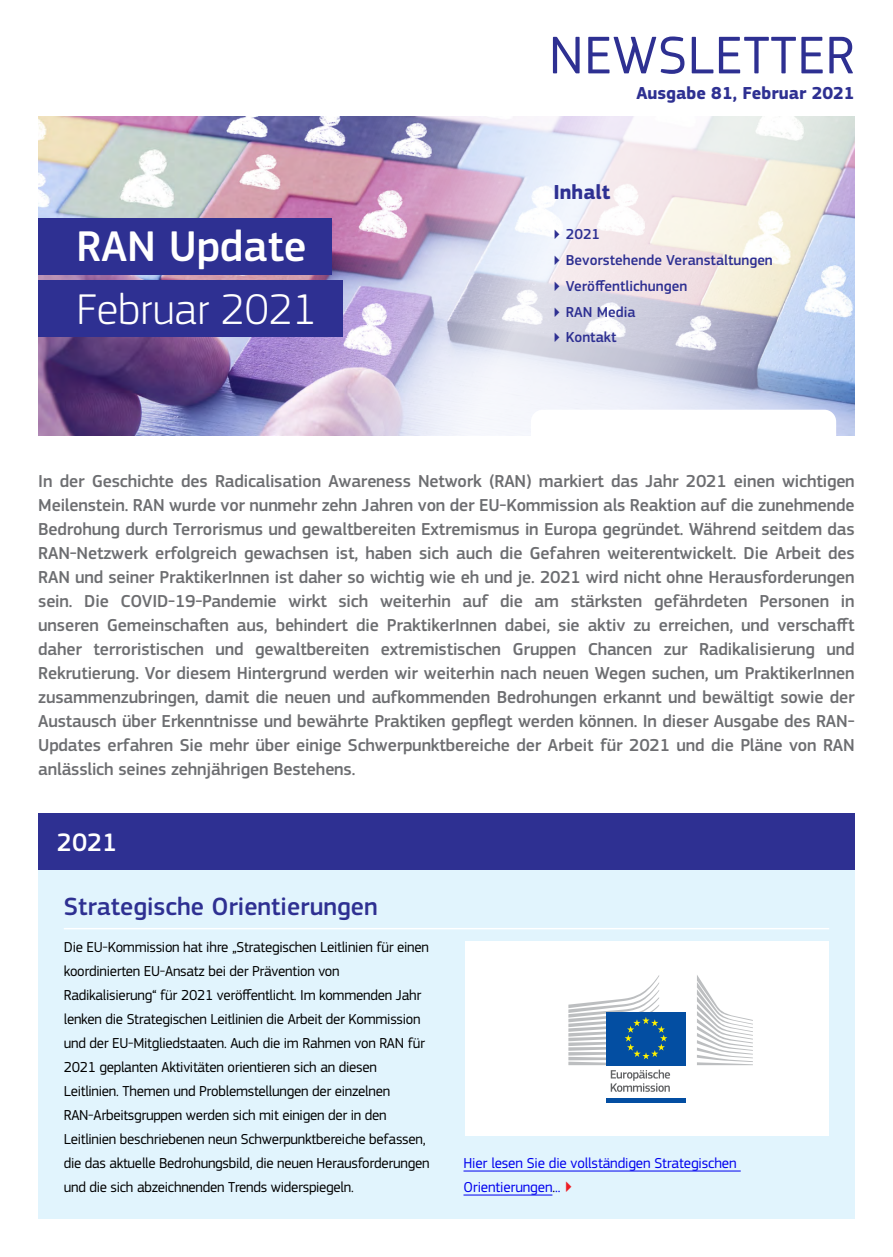
<style>
.page{position:relative;width:893px;height:1257px;background:#fff}
.page>*{position:absolute;margin:0;border:0;box-sizing:border-box;transform-origin:0 0}
.t1{font:55.05px "EC Square Sans Pro";letter-spacing:.01em;color:#2e3092}
.H0_subtitle{font:300 44.7px "EC Square Sans Pro";color:#fff}
.H0{font:500 44.7px "EC Square Sans Pro";color:#fff}
.t2{font:500 26.25px "EC Square Sans Pro";color:#fff}
.t3{font:500 25.95px "EC Square Sans Pro";color:#2e3092}
.toc_title{font:700 21px "EC Square Sans Pro";color:#2e3092}
.intro_body{font:500 18px/24px "EC Square Sans Pro";letter-spacing:-.01em;color:#6d6e71;text-align:justify}
.t4{font:700 18px "EC Square Sans Pro";color:#2e3092}
.body{font:15px/24px "EC Square Sans Pro";letter-spacing:-.015em;color:#000}
.t5{font:500 15px "EC Square Sans Pro";color:#2e3092}
.body-2{font:15px/24px "EC Square Sans Pro";letter-spacing:-.01em;color:#00e}
.s1{color:#000}
.s2{color:#ed1d24}
</style>
<div class="page">
<div style="left:38px;top:858px;width:817px;height:360px;background:#e1f4fd"></div>
<img style="left:38px;top:116px;width:817px;height:319px">
<svg style="left:531px;top:410px;width:305px;height:25px"></svg>
<div style="left:38px;top:218px;width:294px;height:56px;background:#2e3092"></div>
<div style="left:38px;top:281px;width:305px;height:56px;background:#2e3092"></div>
<div style="left:38px;top:814px;width:817px;height:56px;background:#2e3092"></div>
<hr style="left:64px;top:928px;width:765px;height:1px;background:#fff">
<hr style="left:463px;top:1170px;width:278px;height:1px;background:#00e">
<hr style="left:463px;top:1194px;width:89px;height:1px;background:#00e">
<div style="left:466px;top:941px;width:363px;height:195px;background:#fff"></div>
<div style="left:606px;top:1012px;width:80px;height:53px;background:#034ea2"></div>
<div style="left:606px;top:1097px;width:80px;height:5px;background:#034ea2"></div>
<svg style="left:697px;top:975px;width:56px;height:90px"></svg>
<svg style="left:568px;top:975px;width:102px;height:116px"></svg>
<svg style="left:555px;top:230px;width:5px;height:9px"></svg>
<svg style="left:555px;top:256px;width:5px;height:9px"></svg>
<svg style="left:555px;top:281px;width:5px;height:10px"></svg>
<svg style="left:555px;top:307px;width:5px;height:10px"></svg>
<svg style="left:555px;top:333px;width:5px;height:9px"></svg>
<p class="H0" style="left:77px;top:220px;width:231px">RAN Update</p>
<p class="H0_subtitle" style="left:77px;top:283px;width:242px">Februar 2021</p>
<p class="t1" style="left:549px;top:23px;width:307px">NEWSLETTER</p>
<p class="t4" style="left:636px;top:82px;width:220px">Ausgabe 81, Februar 2021</p>
<p class="toc_title" style="left:553px;top:180px;width:58px">Inhalt</p>
<p class="t5" style="left:566px;top:226px;width:36px">2021</p>
<p class="t5" style="left:566px;top:251px;width:209px">Bevorstehende Veranstaltungen</p>
<p class="t5" style="left:566px;top:277px;width:123px">Veröffentlichungen</p>
<p class="t5" style="left:566px;top:303px;width:71px">RAN Media</p>
<p class="t5" style="left:566px;top:329px;width:52px">Kontakt</p>
<p class="intro_body" style="left:38px;top:469px;width:818px">In der Geschichte des Radicalisation Awareness Network (RAN) markiert das Jahr 2021 einen wichtigen Meilenstein. RAN wurde vor nunmehr zehn Jahren von der EU-Kommission als Reaktion auf die zunehmende Bedrohung durch Terrorismus und gewaltbereiten Extremismus in Europa gegründet. Während seitdem das RAN-Netzwerk erfolgreich gewachsen ist, haben sich auch die Gefahren weiterentwickelt. Die Arbeit des RAN und seiner PraktikerInnen ist daher so wichtig wie eh und je. 2021 wird nicht ohne Herausforderungen sein. Die COVID-19-Pandemie wirkt sich weiterhin auf die am stärksten gefährdeten Personen in unseren Gemeinschaften aus, behindert die PraktikerInnen dabei, sie aktiv zu erreichen, und verschafft daher terroristischen und gewaltbereiten extremistischen Gruppen Chancen zur Radikalisierung und Rekrutierung. Vor diesem Hintergrund werden wir weiterhin nach neuen Wegen suchen, um PraktikerInnen zusammenzubringen, damit die neuen und aufkommenden Bedrohungen erkannt und bewältigt sowie der Austausch über Erkenntnisse und bewährte Praktiken gepflegt werden können. In dieser Ausgabe des RAN-Updates erfahren Sie mehr über einige Schwerpunktbereiche der Arbeit für 2021 und die Pläne von RAN anlässlich seines zehnjährigen Bestehens.</p>
<p class="t2" style="left:57px;top:826px;width:62px">2021</p>
<p class="t3" style="left:64px;top:891px;width:315px">Strategische Orientierungen</p>
<p class="body" style="left:64px;top:935px;width:367px">Die EU-Kommission hat ihre „Strategischen Leitlinien für einen koordinierten EU-Ansatz bei der Prävention von Radikalisierung“ für 2021 veröffentlicht. Im kommenden Jahr lenken die Strategischen Leitlinien die Arbeit der Kommission und der EU-Mitgliedstaaten. Auch die im Rahmen von RAN für 2021 geplanten Aktivitäten orientieren sich an diesen Leitlinien. Themen und Problemstellungen der einzelnen RAN-Arbeitsgruppen werden sich mit einigen der in den Leitlinien beschriebenen neun Schwerpunktbereiche befassen, die das aktuelle Bedrohungsbild, die neuen Herausforderungen und die sich abzeichnenden Trends widerspiegeln.</p>
<p class="body-2" style="left:463px;top:1151px;width:275px">Hier lesen Sie die vollständigen Strategischen<br>Orientierungen<span class="s1">.</span>.. <span class="s2">▶</span></p>
</div>
